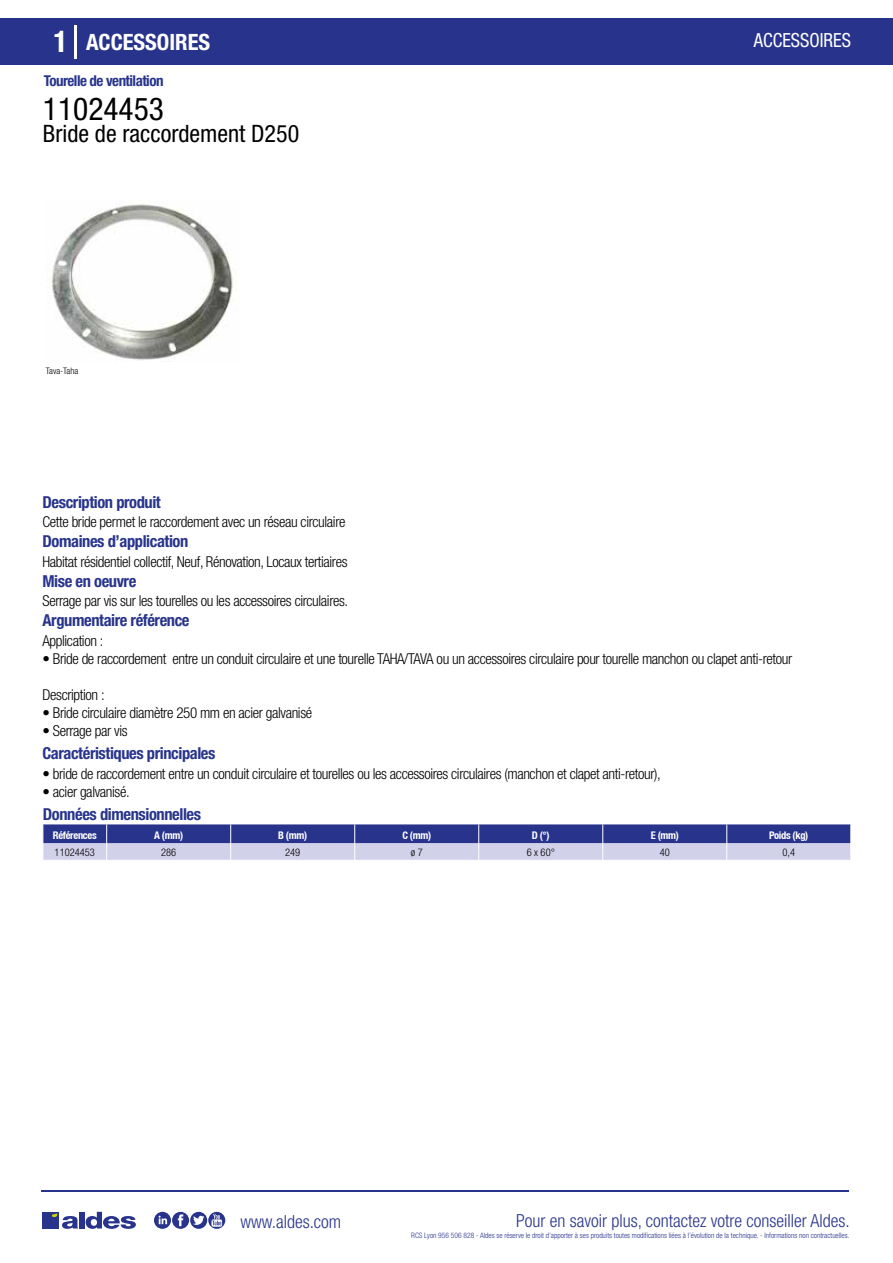
<style>
.page{position:relative;width:893px;height:1263px;background:#fff}
.page>*{position:absolute;margin:0;border:0;box-sizing:border-box;transform-origin:0 0}
.t1{font:condensed 31.5px "Helvetica Neue LT Std";color:#000}
.t2{font:condensed 24px "Helvetica Neue LT Std";color:#000}
.t3{font:700 condensed 22.5px "Helvetica Neue LT Std";color:#fff}
.t4{font:condensed 19.5px "Helvetica Neue LT Std";color:#fff;scale:.95 1}
.t5{font:300 condensed 18px "Helvetica Neue";color:#28348b}
.t6{font:700 condensed 16.5px "Helvetica Neue LT Std";letter-spacing:-.025em;color:#28348b}
.t7{font:300 condensed 15px "Helvetica Neue LT Std";letter-spacing:-.025em;color:#000}
.t8{font:700 condensed 15px "Helvetica Neue LT Std";letter-spacing:-.035em;color:#28348b}
.t9{font:700 condensed 10.5px "Helvetica Neue";letter-spacing:-.03em;color:#fff}
.t10{font:300 condensed 10.5px "Helvetica Neue";color:#000}
.t11{font:300 condensed 9px "Helvetica Neue";color:#000}
.t12{font:300 condensed 7.5px "Helvetica Neue";color:#28348b}
.s1{font-size:30px}
</style>
<div class="page">
<div style="left:0;top:18px;width:893px;height:46px;background:#28348b"></div>
<hr style="left:74px;top:25px;width:2px;height:33px;background:#fff">
<svg style="left:46px;top:204px;width:190px;height:156px"></svg>
<svg style="left:43px;top:824px;width:808px;height:36px;background:#7c81b9"></svg>
<hr style="left:41px;top:1190px;width:808px;height:1px;background:#28348b">
<svg style="left:154px;top:1212px;width:71px;height:17px"></svg>
<div style="left:42px;top:1212px;width:17px;height:16px;background:#28348b"></div>
<div style="left:79px;top:1212px;width:5px;height:16px;background:#28348b"></div>
<svg style="left:86px;top:1212px;width:50px;height:17px"></svg>
<svg style="left:52px;top:1213px;width:26px;height:16px"></svg>
<h3 class="t3" style="left:54px;top:28px;width:158px"><span class="s1">1</span> ACCESSOIRES</h3>
<h3 class="t4" style="left:754px;top:29px;width:104px">ACCESSOIRES</h3>
<p class="t8" style="left:44px;top:71px;width:121px">Tourelle de ventilation</p>
<h1 class="t1" style="left:43px;top:91px;width:122px">11024453</h1>
<h2 class="t2" style="left:43px;top:120px;width:258px">Bride de raccordement D250</h2>
<p class="t11" style="left:46px;top:365px;width:34px">Tava-Taha</p>
<p class="t6" style="left:43px;top:492px;width:120px">Description produit</p>
<p class="t6" style="left:43px;top:531px;width:147px">Domaines d’application</p>
<p class="t6" style="left:43px;top:571px;width:95px">Mise en oeuvre</p>
<p class="t7" style="left:43px;top:513px;width:304px">Cette bride permet le raccordement avec un réseau circulaire</p>
<p class="t7" style="left:43px;top:553px;width:307px">Habitat résidentiel collectif, Neuf, Rénovation, Locaux tertiaires</p>
<p class="t7" style="left:43px;top:592px;width:307px">Serrage par vis sur les tourelles ou les accessoires circulaires.</p>
<p class="t6" style="left:43px;top:610px;width:149px">Argumentaire référence</p>
<p class="t7" style="left:43px;top:632px;width:62px">Application :</p>
<p class="t7" style="left:43px;top:650px;width:751px">• Bride de raccordement entre un conduit circulaire et une tourelle TAHA/TAVA ou un accessoires circulaire pour tourelle manchon ou clapet anti-retour</p>
<p class="t7" style="left:43px;top:686px;width:64px">Description :</p>
<p class="t7" style="left:43px;top:704px;width:271px">• Bride circulaire diamètre 250 mm en acier galvanisé</p>
<p class="t7" style="left:43px;top:722px;width:87px">• Serrage par vis</p>
<p class="t6" style="left:43px;top:743px;width:174px">Caractéristiques principales</p>
<p class="t7" style="left:43px;top:765px;width:620px">• bride de raccordement entre un conduit circulaire et tourelles ou les accessoires circulaires (manchon et clapet anti-retour),</p>
<p class="t7" style="left:43px;top:783px;width:89px">• acier galvanisé.</p>
<p class="t6" style="left:43px;top:804px;width:160px">Données dimensionnelles</p>
<p class="t9" style="left:53px;top:829px;width:45px">Références</p>
<p class="t9" style="left:154px;top:829px;width:30px">A (mm)</p>
<p class="t9" style="left:278px;top:829px;width:30px">B (mm)</p>
<p class="t9" style="left:402px;top:829px;width:30px">C (mm)</p>
<p class="t9" style="left:532px;top:829px;width:19px">D (°)</p>
<p class="t9" style="left:651px;top:829px;width:30px">E (mm)</p>
<p class="t9" style="left:769px;top:829px;width:41px">Poids (kg)</p>
<p class="t10" style="left:55px;top:846px;width:42px">11024453</p>
<p class="t10" style="left:161px;top:846px;width:17px">286</p>
<p class="t10" style="left:285px;top:846px;width:17px">249</p>
<p class="t10" style="left:411px;top:846px;width:14px">ø 7</p>
<p class="t10" style="left:527px;top:846px;width:30px">6 x 60°</p>
<p class="t10" style="left:660px;top:846px;width:12px">40</p>
<p class="t10" style="left:782px;top:846px;width:14px">0,4</p>
<p class="t5" style="left:240px;top:1211px;width:102px">www.aldes.com</p>
<p class="t5" style="left:516px;top:1211px;width:335px">Pour en savoir plus, contactez votre conseiller Aldes.</p>
<p class="t12" style="left:411px;top:1230px;width:440px">RCS Lyon 956 506 828 - Aldes se réserve le droit d’apporter à ses produits toutes modifications liées à l’évolution de la technique. - Informations non contractuelles.</p>
</div>
